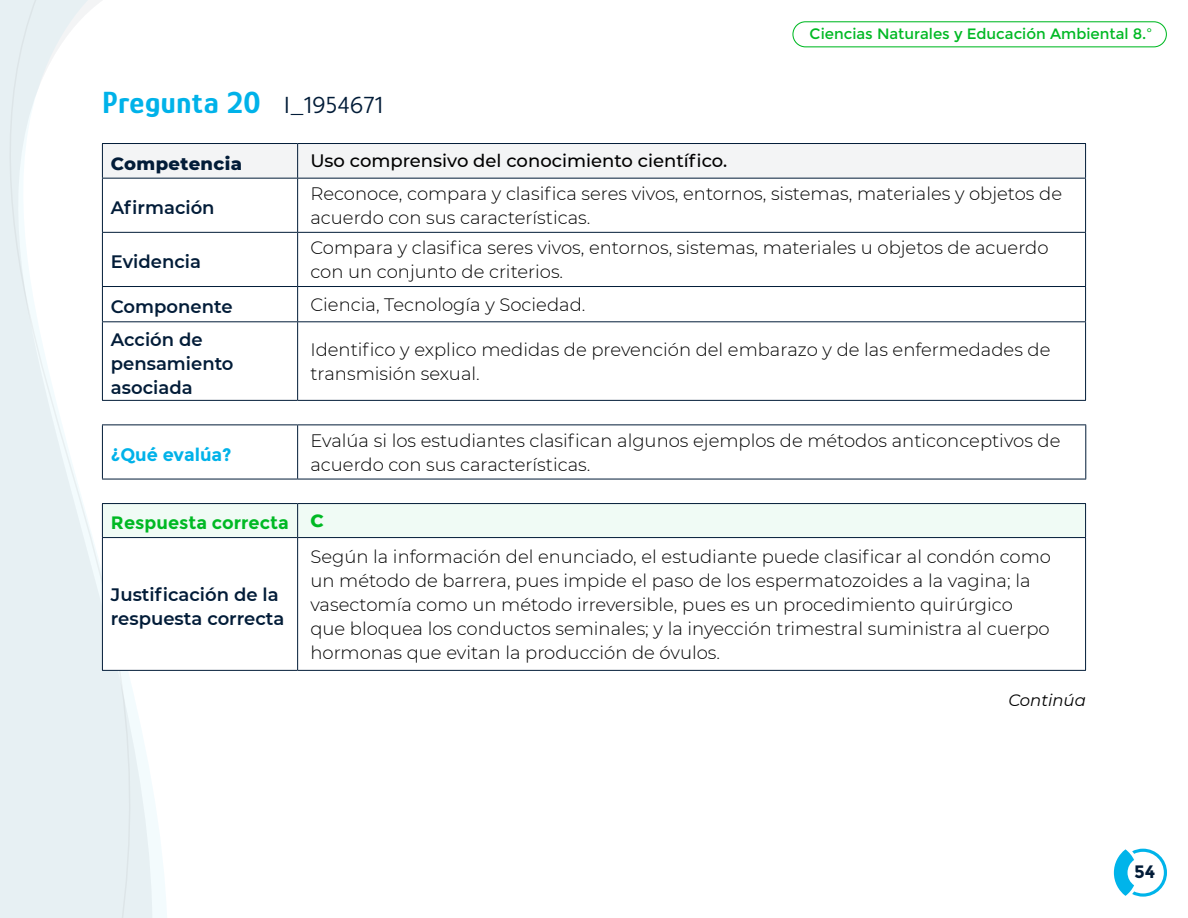
<style>
.page{position:relative;width:1188px;height:918px;background:#fff}
.page>*{position:absolute;margin:0;border:0;box-sizing:border-box;transform-origin:0 0}
.Subtítulos{font:700 31.5px "Glory";letter-spacing:.02em;color:#00b2e9}
.Texto_especificacion{font:300 18px/24px "Montserrat";color:#000}
.Encabezado_especific{font:600 18px/24px "Montserrat";color:#021c38}
.Texto_especificacion-2{font:500 18px "Montserrat";color:#000}
.Encabezado_especific-2{font:700 18px "Montserrat";color:#00b924}
.Encabezado_especific-3{font:800 18px "Montserrat";letter-spacing:.02em;color:#021c38}
.Encabezado_especific-4{font:700 18px "Montserrat";color:#00b2e9}
.t1{font:700 18px "Montserrat";color:#021c38}
.Texto_especificacion-3{font:800 18px "Montserrat";color:#00b924}
.Continúa{font:italic 16.5px "Montserrat";color:#000}
.t2{font:15px "Montserrat";color:#00b924}
.s1{font-weight:400;font-size:24px;color:#021c38}
</style>
<div class="page">
<svg style="left:1114px;top:849px;width:53px;height:48px"></svg>
<svg style="left:152px;top:425px;width:16px;height:493px"></svg>
<svg style="left:0;top:0;width:152px;height:918px;fill:#e7f0f3"></svg>
<svg style="left:9px;top:0;width:121px;height:918px"></svg>
<div style="left:792px;top:21px;width:375px;height:26px;border:1px solid #00b924;border-radius:13px"></div>
<svg style="left:103px;top:144px;width:982px;height:256px"></svg>
<hr style="left:102px;top:143px;width:196px;height:1px;background:#021c38">
<hr style="left:102px;top:144px;width:1px;height:34px;background:#021c38">
<hr style="left:298px;top:143px;width:788px;height:1px;background:#021c38">
<hr style="left:297px;top:144px;width:1px;height:34px;background:#021c38">
<hr style="left:1085px;top:144px;width:1px;height:34px;background:#021c38">
<hr style="left:102px;top:178px;width:196px;height:1px;background:#021c38">
<hr style="left:102px;top:179px;width:1px;height:53px;background:#021c38">
<hr style="left:298px;top:178px;width:788px;height:1px;background:#021c38">
<hr style="left:297px;top:179px;width:1px;height:53px;background:#021c38">
<hr style="left:1085px;top:179px;width:1px;height:53px;background:#021c38">
<hr style="left:102px;top:232px;width:196px;height:1px;background:#021c38">
<hr style="left:102px;top:233px;width:1px;height:53px;background:#021c38">
<hr style="left:298px;top:232px;width:788px;height:1px;background:#021c38">
<hr style="left:297px;top:233px;width:1px;height:53px;background:#021c38">
<hr style="left:1085px;top:233px;width:1px;height:53px;background:#021c38">
<hr style="left:102px;top:286px;width:196px;height:1px;background:#021c38">
<hr style="left:102px;top:287px;width:1px;height:34px;background:#021c38">
<hr style="left:298px;top:286px;width:788px;height:1px;background:#021c38">
<hr style="left:297px;top:287px;width:1px;height:34px;background:#021c38">
<hr style="left:1085px;top:287px;width:1px;height:34px;background:#021c38">
<hr style="left:102px;top:321px;width:196px;height:1px;background:#021c38">
<hr style="left:102px;top:322px;width:1px;height:78px;background:#021c38">
<hr style="left:298px;top:321px;width:788px;height:1px;background:#021c38">
<hr style="left:297px;top:322px;width:1px;height:78px;background:#021c38">
<hr style="left:1085px;top:322px;width:1px;height:78px;background:#021c38">
<hr style="left:102px;top:400px;width:196px;height:1px;background:#021c38">
<hr style="left:298px;top:400px;width:788px;height:1px;background:#021c38">
<hr style="left:298px;top:424px;width:788px;height:1px;background:#021c38">
<hr style="left:1085px;top:425px;width:1px;height:54px;background:#021c38">
<hr style="left:298px;top:479px;width:788px;height:1px;background:#021c38">
<hr style="left:102px;top:424px;width:196px;height:1px;background:#021c38">
<hr style="left:102px;top:425px;width:1px;height:54px;background:#021c38">
<hr style="left:297px;top:425px;width:1px;height:54px;background:#021c38">
<hr style="left:102px;top:479px;width:196px;height:1px;background:#021c38">
<div style="left:103px;top:504px;width:982px;height:33px;background:#f0fbf5"></div>
<div style="left:102px;top:538px;width:196px;height:132px;background:#fff"></div>
<hr style="left:102px;top:538px;width:1px;height:132px;background:#021c38">
<hr style="left:297px;top:538px;width:1px;height:132px;background:#021c38">
<hr style="left:1085px;top:538px;width:1px;height:132px;background:#021c38">
<hr style="left:102px;top:670px;width:196px;height:1px;background:#021c38">
<hr style="left:298px;top:670px;width:788px;height:1px;background:#021c38">
<hr style="left:298px;top:503px;width:788px;height:1px;background:#021c38">
<hr style="left:1085px;top:504px;width:1px;height:33px;background:#021c38">
<hr style="left:298px;top:537px;width:788px;height:1px;background:#021c38">
<hr style="left:102px;top:503px;width:196px;height:1px;background:#021c38">
<hr style="left:102px;top:504px;width:1px;height:33px;background:#021c38">
<hr style="left:297px;top:504px;width:1px;height:33px;background:#021c38">
<hr style="left:102px;top:537px;width:196px;height:1px;background:#021c38">
<p class="t2" style="left:810px;top:25px;width:344px">Ciencias Naturales y Educación Ambiental 8.º</p>
<p class="Subtítulos" style="left:102px;top:83px;width:282px">Pregunta 20 <span class="s1">I_1954671</span></p>
<p class="Encabezado_especific-3" style="left:111px;top:150px;width:133px">Competencia</p>
<p class="Texto_especificacion-2" style="left:310px;top:148px;width:418px">Uso comprensivo del conocimiento científico.</p>
<p class="Encabezado_especific" style="left:111px;top:195px;width:105px">Afirmación</p>
<p class="Texto_especificacion" style="left:310px;top:181px;width:753px">Reconoce, compara y clasifica seres vivos, entornos, sistemas, materiales y objetos de acuerdo con sus características.</p>
<p class="Encabezado_especific" style="left:111px;top:249px;width:92px">Evidencia</p>
<p class="Texto_especificacion" style="left:310px;top:235px;width:740px">Compara y clasifica seres vivos, entornos, sistemas, materiales u objetos de acuerdo con un conjunto de criterios.</p>
<p class="Encabezado_especific" style="left:111px;top:294px;width:123px">Componente</p>
<p class="Texto_especificacion" style="left:310px;top:292px;width:277px">Ciencia, Tecnología y Sociedad.</p>
<p class="Encabezado_especific" style="left:111px;top:327px;width:124px">Acción de pensamiento asociada</p>
<p class="Texto_especificacion" style="left:310px;top:337px;width:742px">Identifico y explico medidas de prevención del embarazo y de las enfermedades de transmisión sexual.</p>
<p class="Encabezado_especific-4" style="left:111px;top:444px;width:122px">¿Qué evalúa?</p>
<p class="Texto_especificacion" style="left:310px;top:428px;width:752px">Evalúa si los estudiantes clasifican algunos ejemplos de métodos anticonceptivos de acuerdo con sus características.</p>
<p class="Encabezado_especific-2" style="left:111px;top:512px;width:179px">Respuesta correcta</p>
<p class="Texto_especificacion-3" style="left:310px;top:508px;width:15px">C</p>
<p class="Encabezado_especific" style="left:111px;top:581px;width:175px">Justificación de la respuesta correcta</p>
<p class="Texto_especificacion" style="left:310px;top:544px;width:742px">Según la información del enunciado, el estudiante puede clasificar al condón como un método de barrera, pues impide el paso de los espermatozoides a la vagina; la vasectomía como un método irreversible, pues es un procedimiento quirúrgico que bloquea los conductos seminales; y la inyección trimestral suministra al cuerpo hormonas que evitan la producción de óvulos.</p>
<p class="Continúa" style="left:1008px;top:689px;width:79px">Continúa</p>
<p class="t1" style="left:1134px;top:861px;width:23px">54</p>
</div>
